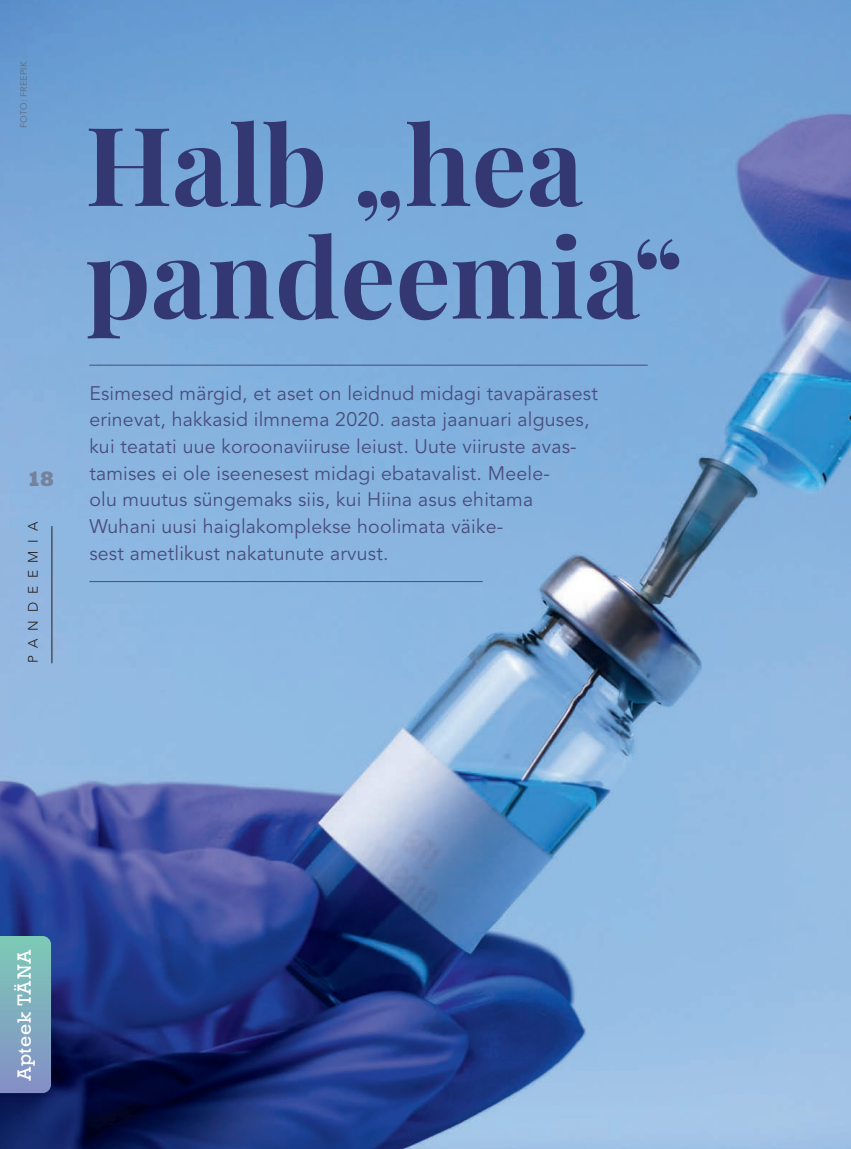
<style>
.page{position:relative;width:851px;height:1149px;background:#fff}
.page>*{position:absolute;margin:0;border:0;box-sizing:border-box;transform-origin:0 0}
.t1{font:700 109.5px/112.5px "Playfair Display";color:#333872}
.t2{font:800 21px "Rockwell Std";color:#76829b}
.t3{font:19.5px/26.7px "Avenir LT Std";letter-spacing:.01em;color:#494d7d}
.t4{font:18px "Rockwell";letter-spacing:.04em;color:#fff}
.t5{font:300 13.65px "Avenir LT Std";letter-spacing:.57em;color:#231f20}
.t6{font:9px "Avenir";letter-spacing:.02em;color:#606e81}
</style>
<div class="page">
<img style="left:0;top:0;width:850px;height:1148px">
<hr style="left:89px;top:364px;width:558px;height:1px;background:#494d7d">
<hr style="left:89px;top:581px;width:393px;height:1px;background:#494d7d">
<hr style="left:52px;top:526px;width:1px;height:137px;background:#231f20">
<svg style="left:0;top:935px;width:51px;height:157px;background:#7fabbe"></svg>
<p class="t6" style="left:18px;top:128px;width:68px;rotate:-90deg">FOTO: FREEPIK</p>
<p class="t2" style="left:27px;top:466px;width:29px">18</p>
<p class="t5" style="left:25px;top:662px;width:142px;rotate:-90deg">Pandeemia</p>
<h1 class="t1" style="left:85px;top:99px;width:600px">Halb „hea pandeemia“</h1>
<p class="t3" style="left:89px;top:380px;width:510px">Esimesed märgid, et aset on leidnud midagi tavapärasest erinevat, hakkasid ilmnema 2020. aasta jaanuari alguses, kui teatati uue koroonaviiruse leiust. Uute viiruste avas&shy;tamises ei ole iseenesest midagi ebatavalist. Meele-<br>olu muutus süngemaks siis, kui Hiina asus ehitama Wuhani uusi haiglakomplekse hoolimata väike-<br>sest ametlikust nakatunute arvust.</p>
<p class="t4" style="left:13px;top:1080px;width:133px;rotate:-90deg">Apteek TÄNA</p>
</div>
